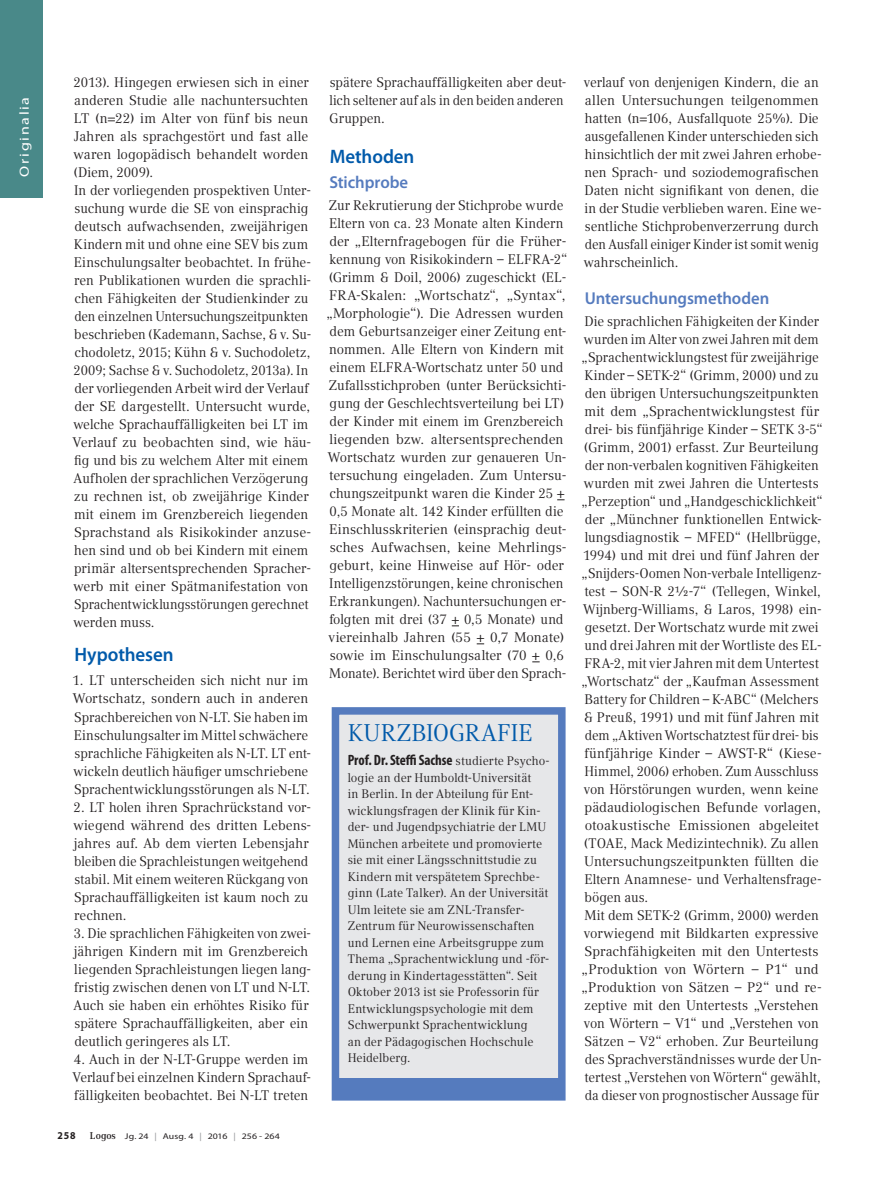
<style>
.page{position:relative;width:893px;height:1191px;background:#fff}
.page>*{position:absolute;margin:0;border:0;box-sizing:border-box;transform-origin:0 0}
.t1{font:24px "Compatil Text LT Pro";letter-spacing:.01em;color:#015aaa;scale:.96 1}
.t2{font:600 19.5px "Myriad Pro";letter-spacing:-.005em;color:#015aaa}
.t3{font:600 17.25px "Myriad Pro";letter-spacing:-.005em;color:#557bbe}
.t4{font:700 condensed 15px "Myriad Pro";color:#231f20}
.t5{font:13.8px/18px "Compatil Text LT Pro";letter-spacing:-.005em;color:#231f20;scale:.96 1}
.t6{font:13.8px/18px "Compatil Text LT Pro";letter-spacing:-.005em;color:#231f20}
.t7{font:13.8px/18px "Compatil Text LT Pro";letter-spacing:-.005em;color:#231f20;scale:.95 1}
.t8{font:13.2px "Myriad Pro";letter-spacing:.105em;color:#fff;scale:1.21 1}
.t9{font:12.3px/16.5px "Compatil Text LT Pro";letter-spacing:.005em;color:#231f20}
.t10{font:700 10.5px "Myriad Pro";color:#231f20;scale:.94 1}
.t11{font:8.4px "Myriad Pro";letter-spacing:.01em;color:#231f20;scale:1.18 1}
.s1{font-family:"Compatil Text LT Pro";font-weight:700;font-size:9.75px}
.s2{color:#939598}
.s3{font-family:"Compatil Text LT Pro";font-weight:400;font-stretch:normal;font-size:12.3px}
</style>
<div class="page">
<div style="left:0;top:0;width:43px;height:198px;background:#498989"></div>
<div style="left:335px;top:711px;width:227px;height:385px;background:#e6e7e9"></div>
<div style="left:332px;top:707px;width:234px;height:393px;border:8px solid #557bbe"></div>
<div style="left:338px;top:1078px;width:220px;height:16px;background:#557bbe"></div>
<p class="t8" style="left:16px;top:176px;width:67px;rotate:-90deg">Originalia</p>
<p class="t5" style="left:72px;top:73px;width:250px">2013). Hingegen erwiesen sich in einer anderen Studie alle nachuntersuchten LT (n=22) im Alter von fünf bis neun Jahren als sprachgestört und fast alle waren logopädisch behandelt worden (Diem, 2009).<br>In der vorliegenden prospektiven Unter&shy;suchung wurde die SE von einsprachig deutsch aufwachsenden, zweijährigen Kindern mit und ohne eine SEV bis zum Einschulungsalter beobachtet. In frühe&shy;ren Publikationen wurden die sprachli&shy;chen Fähigkeiten der Studienkinder zu den einzelnen Untersuchungszeitpunkten beschrieben (Kademann, Sachse, &amp; v. Su&shy;chodoletz, 2015; Kühn &amp; v. Suchodoletz, 2009; Sachse &amp; v. Suchodoletz, 2013a). In der vorliegenden Arbeit wird der Verlauf der SE dargestellt. Untersucht wurde, welche Sprachauffälligkeiten bei LT im Verlauf zu beobachten sind, wie häu&shy;fig und bis zu welchem Alter mit einem Aufholen der sprachlichen Verzögerung zu rechnen ist, ob zweijährige Kinder mit einem im Grenzbereich liegenden Sprachstand als Risikokinder anzuse&shy;hen sind und ob bei Kindern mit einem primär altersentsprechenden Spracher&shy;werb mit einer Spätmanifestation von Sprachentwicklungsstörungen gerechnet werden muss.</p>
<h2 class="t2" style="left:75px;top:642px;width:100px">Hypothesen</h2>
<p class="t6" style="left:73px;top:672px;width:240px">1. LT unterscheiden sich nicht nur im Wortschatz, sondern auch in anderen Sprachbereichen von N-LT. Sie haben im Einschulungsalter im Mittel schwächere sprachliche Fähigkeiten als N-LT. LT ent&shy;wickeln deutlich häufiger umschriebene Sprachentwicklungsstörungen als N-LT.</p>
<p class="t5" style="left:73px;top:798px;width:249px">2. LT holen ihren Sprachrückstand vor&shy;wiegend während des dritten Lebens&shy;jahres auf. Ab dem vierten Lebensjahr bleiben die Sprachleistungen weitgehend stabil. Mit einem weiteren Rückgang von Sprachauffälligkeiten ist kaum noch zu rechnen.</p>
<p class="t7" style="left:74px;top:924px;width:252px">3. Die sprachlichen Fähigkeiten von zwei&shy;jährigen Kindern mit im Grenzbereich liegenden Sprachleistungen liegen lang&shy;fristig zwischen denen von LT und N-LT.<br>Auch sie haben ein erhöhtes Risiko für spätere Sprachauffälligkeiten, aber ein deutlich geringeres als LT.</p>
<p class="t5" style="left:72px;top:1050px;width:250px">4. Auch in der N-LT-Gruppe werden im<br>Verlauf bei einzelnen Kindern Sprachauf&shy;fälligkeiten beobachtet. Bei N-LT treten</p>
<p class="t10" style="left:57px;top:1128px;width:21px">258</p>
<p class="t11" style="left:90px;top:1131px;width:162px"><span class="s1">Logos</span> Jg. 24 <span class="s2">|</span> Ausg. 4 <span class="s2">|</span> 2016 <span class="s2">|</span> 256 - 264</p>
<p class="t5" style="left:329px;top:73px;width:249px">spätere Sprachauffälligkeiten aber deut&shy;lich seltener auf als in den beiden anderen<br>Gruppen.</p>
<h2 class="t2" style="left:330px;top:144px;width:86px">Methoden</h2>
<p class="t3" style="left:329px;top:171px;width:80px">Stichprobe</p>
<p class="t5" style="left:326px;top:197px;width:253px">Zur Rekrutierung der Stichprobe wurde Eltern von ca. 23 Monate alten Kindern der „Elternfragebogen für die Früher&shy;kennung von Risikokindern – ELFRA-2“ (Grimm &amp; Doil, 2006) zugeschickt (EL-FRA-Skalen: „Wortschatz“, „Syntax“, „Morphologie“). Die Adressen wurden dem Geburtsanzeiger einer Zeitung ent&shy;nommen. Alle Eltern von Kindern mit einem ELFRA-Wortschatz unter 50 und Zufallsstichproben (unter Berücksichti&shy;gung der Geschlechtsverteilung bei LT) der Kinder mit einem im Grenzbereich liegenden bzw. altersentsprechenden Wortschatz wurden zur genaueren Un&shy;tersuchung eingeladen. Zum Untersu&shy;chungszeitpunkt waren die Kinder 25 + 0,5 Monate alt. 142 Kinder erfüllten die Einschlusskriterien (einsprachig deut&shy;sches Aufwachsen, keine Mehrlings&shy;geburt, keine Hinweise auf Hör- oder Intelligenzstörungen, keine chronischen Erkrankungen). Nachuntersuchungen er&shy;folgten mit drei (37 + 0,5 Monate) und viereinhalb Jahren (55 + 0,7 Monate) sowie im Einschulungsalter (70 + 0,6<br>Monate). Berichtet wird über den Sprach-</p>
<h1 class="t1" style="left:348px;top:718px;width:194px">KURZBIOGRAFIE</h1>
<p class="t4" style="left:348px;top:750px;width:203px">Prof. Dr. Steffi Sachse <span class="s3">studierte Psycho-</span></p>
<p class="t9" style="left:348px;top:769px;width:203px">logie an der Humboldt-Universität<br>in Berlin. In der Abteilung für Ent&shy;wicklungsfragen der Klinik für Kin&shy;der- und Jugendpsychiatrie der LMU München arbeitete und promovierte sie mit einer Längsschnittstudie zu Kindern mit verspätetem Sprechbe&shy;ginn (Late Talker). An der Universität Ulm leitete sie am ZNL-Transfer-Zentrum für Neurowissenschaften und Lernen eine Arbeitsgruppe zum Thema „Sprachentwicklung und -för&shy;derung in Kindertagesstätten“. Seit Oktober 2013 ist sie Professorin für Entwicklungspsychologie mit dem Schwerpunkt Sprachentwicklung<br>an der Pädagogischen Hochschule Heidelberg.</p>
<p class="t5" style="left:584px;top:73px;width:249px">verlauf von denjenigen Kindern, die an allen Untersuchungen teilgenommen hatten (n=106, Ausfallquote 25%). Die ausgefallenen Kinder unterschieden sich hinsichtlich der mit zwei Jahren erhobe&shy;nen Sprach- und soziodemografischen Daten nicht signifikant von denen, die in der Studie verblieben waren. Eine we&shy;sentliche Stichprobenverzerrung durch den Ausfall einiger Kinder ist somit wenig wahrscheinlich.</p>
<p class="t3" style="left:585px;top:287px;width:186px">Untersuchungsmethoden</p>
<p class="t5" style="left:582px;top:312px;width:253px">Die sprachlichen Fähigkeiten der Kinder wurden im Alter von zwei Jahren mit dem „Sprachentwicklungstest für zweijährige Kinder – SETK-2“ (Grimm, 2000) und zu den übrigen Untersuchungszeitpunkten mit dem „Sprachentwicklungstest für drei- bis fünfjährige Kinder – SETK 3-5“ (Grimm, 2001) erfasst. Zur Beurteilung der non-verbalen kognitiven Fähigkeiten wurden mit zwei Jahren die Untertests „Perzeption“ und „Handgeschicklichkeit“ der „Münchner funktionellen Entwick&shy;lungsdiagnostik – MFED“ (Hellbrügge, 1994) und mit drei und fünf Jahren der „Snijders-Oomen Non-verbale Intelligenz&shy;test – SON-R 2½-7“ (Tellegen, Winkel, Wijnberg-Williams, &amp; Laros, 1998) ein&shy;gesetzt. Der Wortschatz wurde mit zwei und drei Jahren mit der Wortliste des EL-FRA-2, mit vier Jahren mit dem Untertest „Wortschatz“ der „Kaufman Assessment Battery for Children – K-ABC“ (Melchers &amp; Preuß, 1991) und mit fünf Jahren mit dem „Aktiven Wortschatztest für drei- bis fünfjährige Kinder – AWST-R“ (Kiese-Himmel, 2006) erhoben. Zum Ausschluss von Hörstörungen wurden, wenn keine pädaudiologischen Befunde vorlagen, otoakustische Emissionen abgeleitet (TOAE, Mack Medizintechnik). Zu allen Untersuchungszeitpunkten füllten die Eltern Anamnese- und Verhaltensfrage&shy;bögen aus.<br>Mit dem SETK-2 (Grimm, 2000) werden vorwiegend mit Bildkarten expressive Sprachfähigkeiten mit den Untertests „Produktion von Wörtern – P1“ und „Produktion von Sätzen – P2“ und re&shy;zeptive mit den Untertests „Verstehen von Wörtern – V1“ und „Verstehen von Sätzen – V2“ erhoben. Zur Beurteilung des Sprachverständnisses wurde der Un&shy;tertest „Verstehen von Wörtern“ gewählt, da dieser von prognostischer Aussage für</p>
</div>
